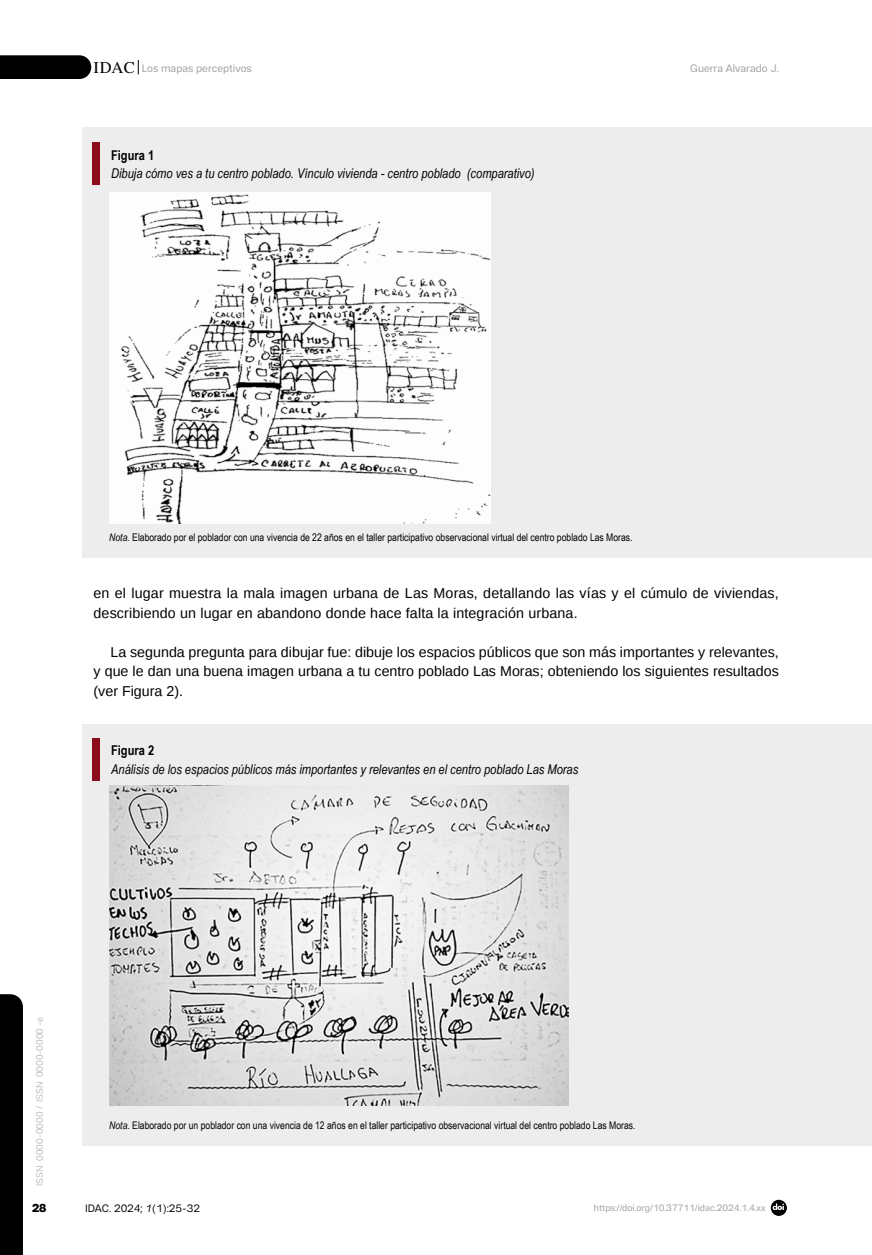
<style>
.page{position:relative;width:872px;height:1255px;background:#fff}
.page>*{position:absolute;margin:0;border:0;box-sizing:border-box;transform-origin:0 0}
.t1{font:14.25px/19.5px "Liberation Sans";letter-spacing:.01em;color:#000}
.t2{font:italic 13.5px "Arial Narrow";color:#000}
.t3{font:700 13.5px "Arial Narrow";color:#000}
.t4{font:900 11.25px "Cabrion";color:#000}
.t5{font:10.5px "Arial Narrow";color:#000}
.t6{font:10.5px "Cabrion";color:#9d9d9c}
.t7{font:10.5px "Cabrion";color:#000}
.t8{font:9px "Cabrion";color:#9d9d9c}
.t9{font:300 9px "Cabrion";color:#9d9d9c}
.s1{font-family:"STIX General";font-size:16.5px;color:#000}
.s2{font-style:italic}
</style>
<div class="page">
<svg style="left:770px;top:1199px;width:17px;height:16px"></svg>
<div style="left:0;top:994px;width:23px;height:260px;background:#000"></div>
<svg style="left:138px;top:60px;width:1px;height:14px"></svg>
<svg style="left:0;top:55px;width:91px;height:24px;background:#090909"></svg>
<div style="left:83px;top:724px;width:789px;height:421px;background:#ededed"></div>
<img style="left:109px;top:785px;width:459px;height:320px">
<div style="left:83px;top:128px;width:789px;height:430px;background:#ededed"></div>
<img style="left:109px;top:193px;width:382px;height:331px">
<div style="left:92px;top:142px;width:8px;height:43px;background:#8b0d1b"></div>
<div style="left:92px;top:738px;width:8px;height:42px;background:#8b0d1b"></div>
<p class="t6" style="left:94px;top:62px;width:160px"><span class="s1">IDAC</span> Los mapas perceptivos</p>
<p class="t6" style="left:690px;top:62px;width:90px">Guerra Alvarado J.</p>
<p class="t3" style="left:111px;top:144px;width:45px">Figura 1</p>
<p class="t2" style="left:111px;top:164px;width:425px">Dibuja cómo ves a tu centro poblado. Vínculo vivienda - centro poblado (comparativo)</p>
<p class="t5" style="left:109px;top:529px;width:525px"><span class="s2">Nota.</span> Elaborado por el poblador con una vivencia de 22 años en el taller participativo observacional virtual del centro poblado Las Moras.</p>
<p class="t1" style="left:94px;top:584px;width:687px">en el lugar muestra la mala imagen urbana de Las Moras, detallando las vías y el cúmulo de viviendas, describiendo un lugar en abandono donde hace falta la integración urbana.</p>
<p class="t1" style="left:94px;top:642px;width:687px;text-align:justify;text-indent:17px">La segunda pregunta para dibujar fue: dibuje los espacios públicos que son más importantes y relevantes, y que le dan una buena imagen urbana a tu centro poblado Las Moras; obteniendo los siguientes resultados (ver Figura 2).</p>
<p class="t3" style="left:111px;top:740px;width:45px">Figura 2</p>
<p class="t2" style="left:111px;top:759px;width:469px">Análisis de los espacios públicos más importantes y relevantes en el centro poblado Las Moras</p>
<p class="t9" style="left:34px;top:1185px;width:171px;rotate:-90deg">ISSN 0000-0000 / ISSN 0000-0000 -e</p>
<p class="t5" style="left:109px;top:1117px;width:527px"><span class="s2">Nota.</span> Elaborado por un poblador con una vivencia de 12 años en el taller participativo observacional virtual del centro poblado Las Moras.</p>
<p class="t4" style="left:32px;top:1201px;width:16px">28</p>
<p class="t8" style="left:594px;top:1202px;width:173px">https://doi.org/10.37711/idac.2024.1.4.xx</p>
<p class="t7" style="left:85px;top:1201px;width:117px">IDAC. 2024; <span class="s2">1</span>(1):25-32</p>
</div>
